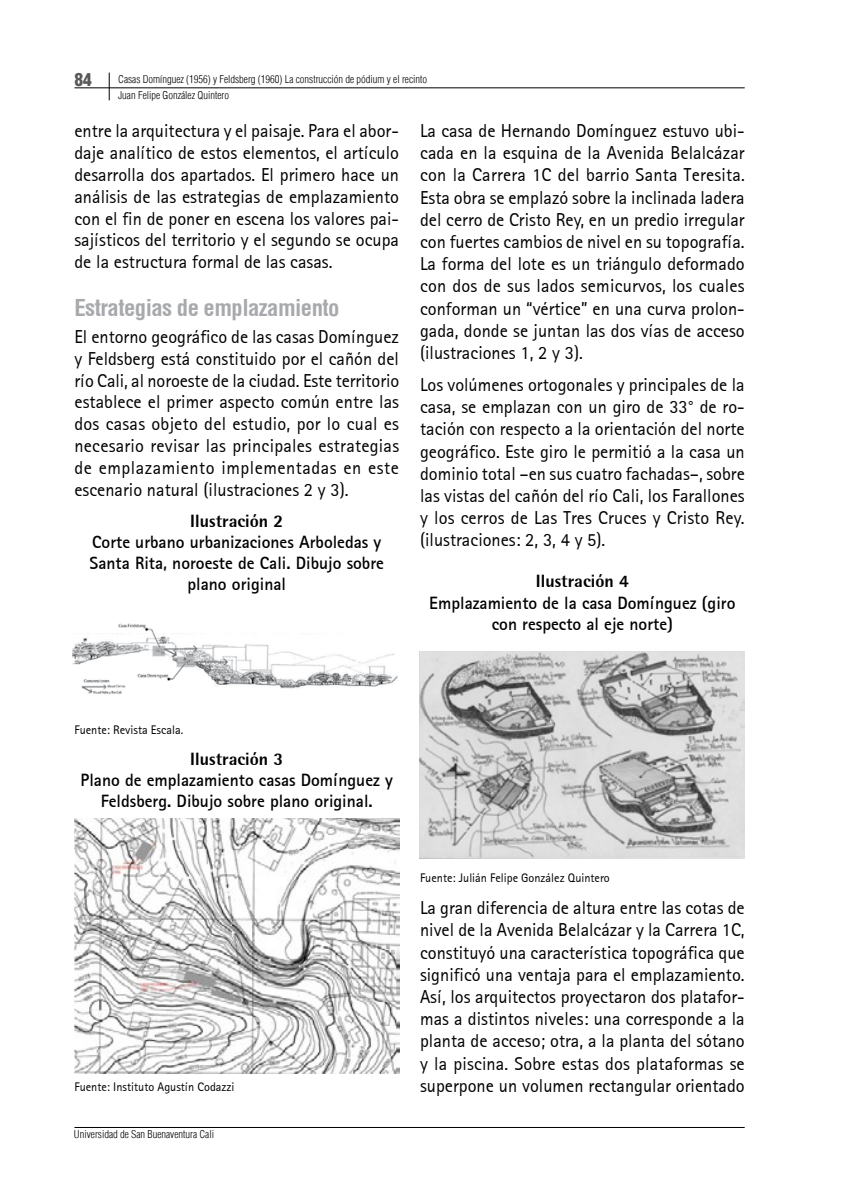
<style>
.page{position:relative;width:844px;height:1191px;background:#fff}
.page>*{position:absolute;margin:0;border:0;box-sizing:border-box;transform-origin:0 0}
.t1{font:700 condensed 22.75px "Switzerland";letter-spacing:-.025em;color:#a7a9ac}
.t2{font:18.38px/22.2px "Libre Sans Serif S Si";color:#000;text-align:justify}
.t3{font:700 17.5px/21px "Libre Sans Serif S Si";color:#000;text-align:center}
.t4{font:800 17.5px "Libre Semi Sans Black S Si";color:#000}
.t5{font:17.5px "Switzerland Cond Black Plain";color:#58595b}
.t6{font:12.25px "Libre Sans Serif S Si";color:#000}
.t7{font:10.5px/16.1px "Switzerland Cond Light";color:#000}
</style>
<div class="page">
<hr style="left:74px;top:88px;width:670px;height:1px;background:#000">
<svg style="left:109px;top:73px;width:1px;height:27px"></svg>
<hr style="left:74px;top:1127px;width:670px;height:1px;background:#000">
<img style="left:73px;top:623px;width:325px;height:72px">
<img style="left:74px;top:819px;width:325px;height:254px">
<img style="left:419px;top:651px;width:325px;height:207px">
<p class="t5" style="left:74px;top:69px;width:19px">84</p>
<p class="t7" style="left:118px;top:71px;width:310px">Casas Domínguez (1956) y Feldsberg (1960) La construcción de pódium y el recinto<br>Juan Felipe González Quintero</p>
<p class="t2" style="left:74px;top:120px;width:326px">entre la arquitectura y el paisaje. Para el abor&shy;daje analítico de estos elementos, el artículo desarrolla dos apartados. El primero hace un análisis de las estrategias de emplazamiento con el fin de poner en escena los valores pai&shy;sajísticos del territorio y el segundo se ocupa de la estructura formal de las casas.</p>
<p class="t1" style="left:74px;top:294px;width:266px">Estrategias de emplazamiento</p>
<p class="t2" style="left:74px;top:325px;width:326px">El entorno geográfico de las casas Domínguez y Feldsberg está constituido por el cañón del río Cali, al noroeste de la ciudad. Este territorio establece el primer aspecto común entre las dos casas objeto del estudio, por lo cual es necesario revisar las principales estrategias de emplazamiento implementadas en este escenario natural (ilustraciones 2 y 3).</p>
<p class="t4" style="left:190px;top:509px;width:94px">Ilustración 2</p>
<p class="t3" style="left:90px;top:531px;width:296px">Corte urbano urbanizaciones Arboledas y<br>Santa Rita, noroeste de Cali. Dibujo sobre plano original</p>
<p class="t2" style="left:420px;top:120px;width:326px">La casa de Hernando Domínguez estuvo ubi&shy;cada en la esquina de la Avenida Belalcázar con la Carrera 1C del barrio Santa Teresita.<br>Esta obra se emplazó sobre la inclinada ladera del cerro de Cristo Rey, en un predio irregular con fuertes cambios de nivel en su topografía.<br>La forma del lote es un triángulo deformado con dos de sus lados semicurvos, los cuales conforman un “vértice” en una curva prolon&shy;gada, donde se juntan las dos vías de acceso (ilustraciones 1, 2 y 3).</p>
<p class="t2" style="left:420px;top:373px;width:326px">Los volúmenes ortogonales y principales de la casa, se emplazan con un giro de 33° de ro&shy;tación con respecto a la orientación del norte geográfico. Este giro le permitió a la casa un dominio total –en sus cuatro fachadas–, sobre las vistas del cañón del río Cali, los Farallones y los cerros de Las Tres Cruces y Cristo Rey. (ilustraciones: 2, 3, 4 y 5).</p>
<p class="t4" style="left:536px;top:570px;width:94px">Ilustración 4</p>
<p class="t3" style="left:429px;top:591px;width:307px">Emplazamiento de la casa Domínguez (giro con respecto al eje norte)</p>
<p class="t6" style="left:74px;top:722px;width:110px">Fuente: Revista Escala.</p>
<p class="t4" style="left:190px;top:748px;width:94px">Ilustración 3</p>
<p class="t3" style="left:81px;top:769px;width:314px">Plano de emplazamiento casas Domínguez y<br>Feldsberg. Dibujo sobre plano original.</p>
<p class="t6" style="left:74px;top:1079px;width:161px">Fuente: Instituto Agustín Codazzi</p>
<p class="t7" style="left:74px;top:1125px;width:141px">Universidad de San Buenaventura Cali</p>
<p class="t6" style="left:420px;top:870px;width:191px">Fuente: Julián Felipe González Quintero</p>
<p class="t2" style="left:420px;top:896px;width:326px">La gran diferencia de altura entre las cotas de nivel de la Avenida Belalcázar y la Carrera 1C, constituyó una característica topográfica que significó una ventaja para el emplazamiento.<br>Así, los arquitectos proyectaron dos platafor&shy;mas a distintos niveles: una corresponde a la planta de acceso; otra, a la planta del sótano y la piscina. Sobre estas dos plataformas se superpone un volumen rectangular orientado</p>
</div>
